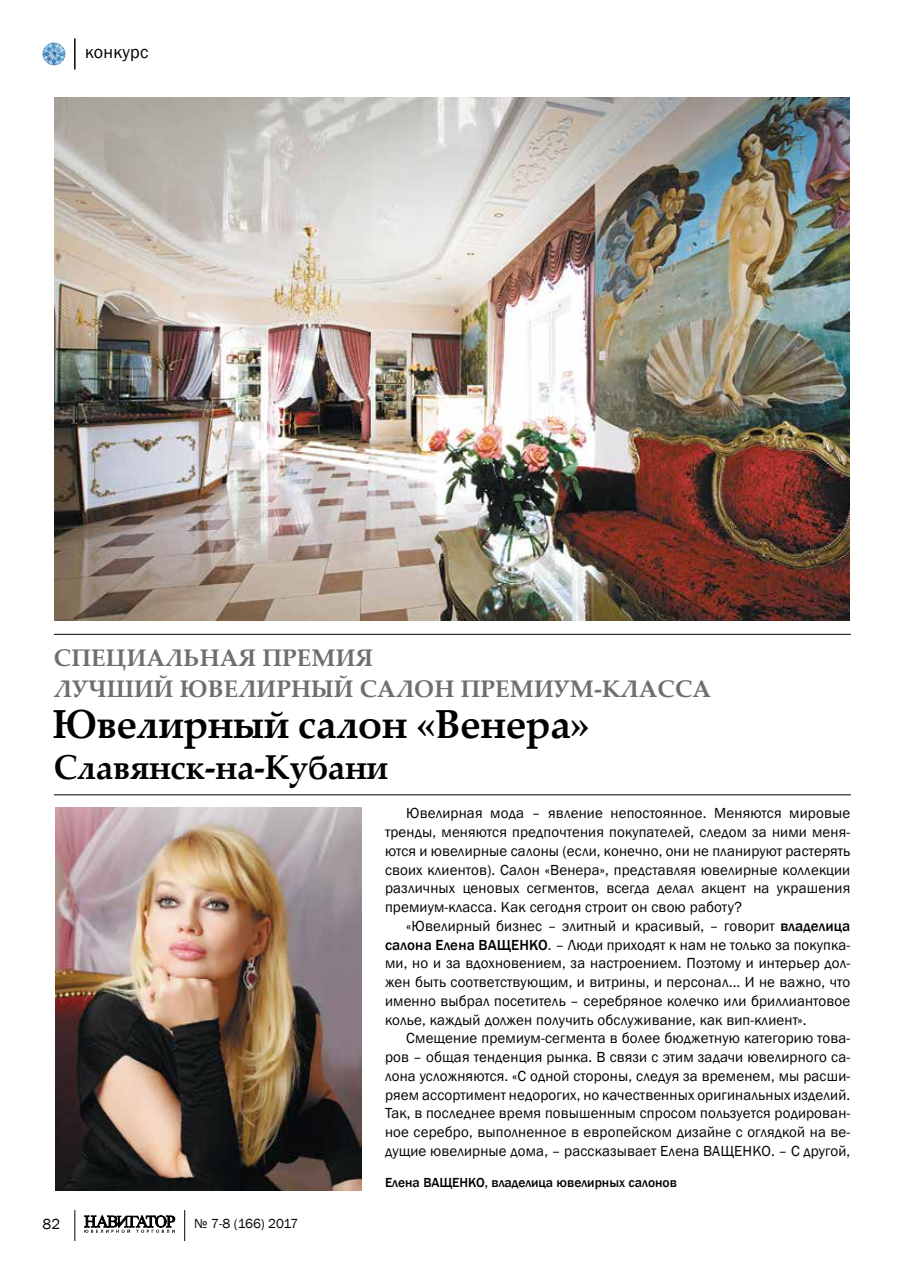
<style>
.page{position:relative;width:902px;height:1263px;background:#fff}
.page>*{position:absolute;margin:0;border:0;box-sizing:border-box;transform-origin:0 0}
.t1{font:700 40.5px "Palatino Linotype";color:#000;scale:.95 1}
.t2{font:700 34.5px "Palatino Linotype";color:#000;scale:.95 1}
.t3{font:700 24px/31.5px "Palatino Linotype";letter-spacing:.005em;color:#6d6e71}
.t4{font:18px "Franklin Gothic";letter-spacing:.02em;color:#000}
.t5{font:15px/18.8px "Franklin Gothic";letter-spacing:.01em;color:#000;text-align:justify}
.t6{font:500 13.5px "Franklin Gothic";color:#000}
.t7{font:13.5px "Franklin Gothic";letter-spacing:-.03em;color:#000}
.s1{font-weight:500}
</style>
<div class="page">
<img style="left:43px;top:43px;width:22px;height:22px;border-radius:11px">
<svg style="left:84px;top:1215px;width:91px;height:18px"></svg>
<hr style="left:184px;top:1210px;width:1px;height:31px;background:#000">
<hr style="left:74px;top:1210px;width:1px;height:31px;background:#000">
<hr style="left:74px;top:39px;width:1px;height:30px;background:#000">
<hr style="left:54px;top:794px;width:796px;height:1px;background:#000">
<hr style="left:54px;top:634px;width:796px;height:1px;background:#000">
<img style="left:54px;top:98px;width:795px;height:522px">
<img style="left:55px;top:808px;width:307px;height:383px">
<p class="t4" style="left:85px;top:41px;width:65px">конкурс</p>
<h3 class="t3" style="left:54px;top:641px;width:658px">Специальная премия<br>Лучший ювелирный салон премиум-класса</h3>
<h1 class="t1" style="left:53px;top:696px;width:567px">Ювелирный салон «Венера»</h1>
<h2 class="t2" style="left:54px;top:743px;width:353px">Славянск-на-Кубани</h2>
<p class="t5" style="left:385px;top:804px;width:466px;text-indent:21px">Ювелирная мода – явление непостоянное. Меняются мировые тренды, меняются предпочтения покупателей, следом за ними меня&shy;ются и ювелирные салоны (если, конечно, они не планируют растерять своих клиентов). Салон «Венера», представляя ювелирные коллекции различных ценовых сегментов, всегда делал акцент на украшения премиум-класса. Как сегодня строит он свою работу?</p>
<p class="t5" style="left:385px;top:917px;width:466px;text-indent:21px">«Ювелирный бизнес – элитный и красивый, – говорит <span class="s1">владелица салона Елена Ващенко</span>. – Люди приходят к нам не только за покупка&shy;ми, но и за вдохновением, за настроением. Поэтому и интерьер дол&shy;жен быть соответствующим, и витрины, и персонал... И не важно, что именно выбрал посетитель – серебряное колечко или бриллиантовое колье, каждый должен получить обслуживание, как вип-клиент».</p>
<p class="t5" style="left:385px;top:1029px;width:466px;text-indent:21px">Смещение премиум-сегмента в более бюджетную категорию това&shy;ров – общая тенденция рынка. В связи с этим задачи ювелирного са&shy;лона усложняются. «С одной стороны, следуя за временем, мы расши&shy;ряем ассортимент недорогих, но качественных оригинальных изделий.<br>Так, в последнее время повышенным спросом пользуется родирован&shy;ное серебро, выполненное в европейском дизайне с оглядкой на ве&shy;дущие ювелирные дома, – рассказывает Елена Ващенко. – С другой,</p>
<p class="t5" style="left:43px;top:1215px;width:19px">82</p>
<p class="t7" style="left:194px;top:1215px;width:106px">№ 7-8 (166) 2017</p>
<p class="t6" style="left:385px;top:1174px;width:84px">Елена ВАЩЕНКО</p>
<p class="t6" style="left:485px;top:1174px;width:193px">, владелица ювелирных салонов</p>
</div>
